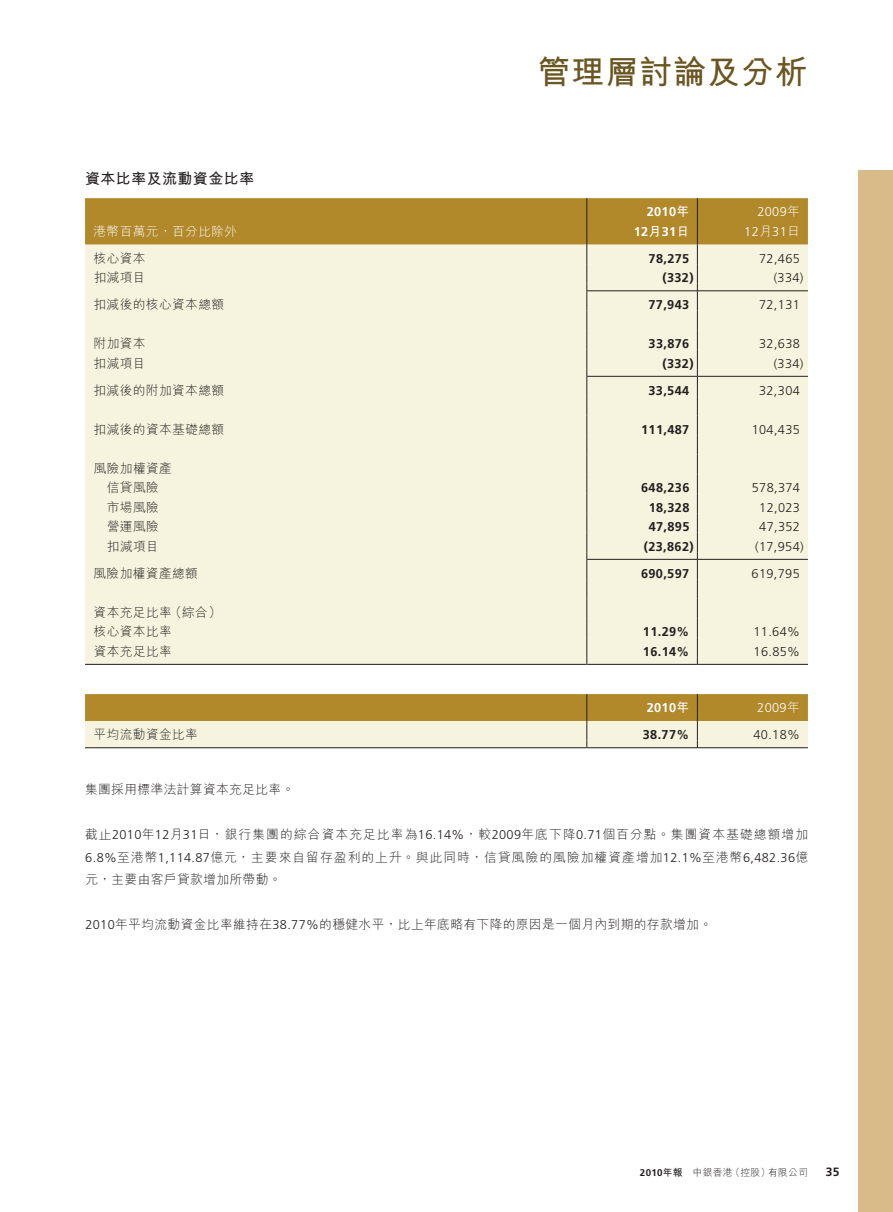
<style>
.page{position:relative;width:893px;height:1212px;background:#fff}
.page>*{position:absolute;margin:0;border:0;box-sizing:border-box;transform-origin:0 0}
.t1{font:700 33px "M Hei HK";letter-spacing:.03em;color:#6b5622}
.t2{font:700 15px "M Hei HK";letter-spacing:.03em;color:#231f20}
.t3{font:300 12.75px/19.5px "M Hei HK";letter-spacing:.03em;color:#231f20;text-align:center}
.t4{font:700 12.75px "Frutiger LT Std";letter-spacing:.03em;color:#231f20}
.t5{font:300 12.75px "Frutiger LT Std";letter-spacing:.03em;color:#231f20}
.t6{font:700 12.75px/19.5px "Frutiger LT Std";letter-spacing:.03em;color:#fff;text-align:right}
.t7{font:300 12.75px/19.5px "Frutiger LT Std";letter-spacing:.03em;color:#fff;text-align:right}
.t8{font:300 12.75px "M Hei HK";letter-spacing:.03em;color:#fff}
.t9{font:700 12px "Frutiger LT Std";color:#231f20}
.t10{font:300 9.75px "M Hei HK";letter-spacing:.03em;color:#231f20}
.s1{font-family:"M Hei HK"}
.s2{font-family:"Frutiger LT Std"}
.s3{font-family:"Frutiger LT Std";font-weight:700}
.s4{font-weight:700}
</style>
<div class="page">
<div style="left:859px;top:170px;width:34px;height:1042px;background:#d8bb88"></div>
<svg style="left:85px;top:198px;width:723px;height:467px;background:#eee8cb"></svg>
<hr style="left:587px;top:290px;width:110px;height:1px;background:#231f20">
<hr style="left:698px;top:290px;width:110px;height:1px;background:#231f20">
<hr style="left:587px;top:376px;width:110px;height:1px;background:#231f20">
<hr style="left:698px;top:376px;width:110px;height:1px;background:#231f20">
<hr style="left:587px;top:559px;width:110px;height:1px;background:#231f20">
<hr style="left:698px;top:559px;width:110px;height:1px;background:#231f20">
<hr style="left:85px;top:664px;width:501px;height:1px;background:#231f20">
<hr style="left:587px;top:664px;width:110px;height:1px;background:#231f20">
<hr style="left:698px;top:664px;width:110px;height:1px;background:#231f20">
<svg style="left:85px;top:694px;width:723px;height:54px;background:#d1bc82"></svg>
<hr style="left:85px;top:747px;width:501px;height:1px;background:#231f20">
<hr style="left:587px;top:747px;width:110px;height:1px;background:#231f20">
<hr style="left:698px;top:747px;width:110px;height:1px;background:#231f20">
<p class="t2" style="left:85px;top:167px;width:171px">資本比率及流動資金比率</p>
<p class="t8" style="left:94px;top:222px;width:145px">港幣百萬元，百分比除外</p>
<h1 class="t1" style="left:537px;top:48px;width:272px">管理層討論及分析</h1>
<p class="t6" style="left:634px;top:202px;width:57px">2010<span class="s1">年<br></span>12<span class="s1">月</span>31<span class="s1">日</span></p>
<p class="t7" style="left:744px;top:202px;width:57px">2009<span class="s1">年<br></span>12<span class="s1">月</span>31<span class="s1">日</span></p>
<p class="t3" style="left:94px;top:248px;width:54px">核心資本</p>
<p class="t4" style="left:649px;top:251px;width:42px">78,275</p>
<p class="t5" style="left:759px;top:251px;width:42px">72,465</p>
<p class="t3" style="left:94px;top:267px;width:54px">扣減項目</p>
<p class="t4" style="left:662px;top:270px;width:33px">(332)</p>
<p class="t5" style="left:774px;top:270px;width:31px">(334)</p>
<p class="t3" style="left:94px;top:294px;width:132px">扣減後的核心資本總額</p>
<p class="t4" style="left:648px;top:297px;width:42px">77,943</p>
<p class="t5" style="left:759px;top:297px;width:42px">72,131</p>
<p class="t3" style="left:94px;top:333px;width:54px">附加資本</p>
<p class="t4" style="left:648px;top:336px;width:42px">33,876</p>
<p class="t5" style="left:759px;top:336px;width:42px">32,638</p>
<p class="t3" style="left:94px;top:353px;width:54px">扣減項目</p>
<p class="t4" style="left:662px;top:356px;width:33px">(332)</p>
<p class="t5" style="left:774px;top:356px;width:31px">(334)</p>
<p class="t3" style="left:94px;top:380px;width:132px">扣減後的附加資本總額</p>
<p class="t4" style="left:648px;top:383px;width:42px">33,544</p>
<p class="t5" style="left:759px;top:383px;width:42px">32,304</p>
<p class="t3" style="left:94px;top:419px;width:132px">扣減後的資本基礎總額</p>
<p class="t4" style="left:641px;top:422px;width:50px">111,487</p>
<p class="t5" style="left:752px;top:422px;width:50px">104,435</p>
<p class="t3" style="left:94px;top:458px;width:80px">風險加權資產信貸風險</p>
<p class="t4" style="left:641px;top:480px;width:50px">648,236</p>
<p class="t5" style="left:752px;top:480px;width:50px">578,374</p>
<p class="t3" style="left:107px;top:497px;width:54px">市場風險</p>
<p class="t4" style="left:649px;top:500px;width:42px">18,328</p>
<p class="t5" style="left:759px;top:500px;width:42px">12,023</p>
<p class="t3" style="left:107px;top:516px;width:54px">營運風險</p>
<p class="t4" style="left:649px;top:519px;width:42px">47,895</p>
<p class="t5" style="left:759px;top:519px;width:42px">47,352</p>
<p class="t3" style="left:107px;top:536px;width:54px">扣減項目</p>
<p class="t4" style="left:644px;top:539px;width:51px">(23,862)</p>
<p class="t5" style="left:755px;top:539px;width:50px">(17,954)</p>
<p class="t3" style="left:94px;top:563px;width:106px">風險加權資產總額</p>
<p class="t4" style="left:641px;top:566px;width:50px">690,597</p>
<p class="t5" style="left:752px;top:566px;width:50px">619,795</p>
<p class="t3" style="left:94px;top:602px;width:129px;text-align:left">資本充足比率（綜合）核心資本比率</p>
<p class="t4" style="left:643px;top:624px;width:48px">11.29%</p>
<p class="t5" style="left:753px;top:624px;width:48px">11.64%</p>
<p class="t3" style="left:94px;top:641px;width:80px">資本充足比率</p>
<p class="t4" style="left:643px;top:644px;width:48px">16.14%</p>
<p class="t5" style="left:753px;top:644px;width:48px">16.85%</p>
<p class="t6" style="left:647px;top:698px;width:44px">2010<span class="s1">年</span></p>
<p class="t7" style="left:757px;top:698px;width:44px">2009<span class="s1">年</span></p>
<p class="t3" style="left:94px;top:724px;width:106px">平均流動資金比率</p>
<p class="t4" style="left:643px;top:727px;width:48px">38.77%</p>
<p class="t5" style="left:753px;top:727px;width:48px">40.18%</p>
<p class="t3" style="left:85px;top:779px;width:211px">集團採用標準法計算資本充足比率。</p>
<p class="t3" style="left:85px;top:823px;width:725px;line-height:22.5px;text-align:justify">截止<span class="s2">2010</span>年<span class="s2">12</span>月<span class="s2">31</span>日，銀行集團的綜合資本充足比率為<span class="s2">16.14%</span>，較<span class="s2">2009</span>年底下降<span class="s2">0.71</span>個百分點。集團資本基礎總額增加<span class="s2">6.8%</span>至港幣<span class="s2">1,114.87</span>億元，主要來自留存盈利的上升。與此同時，信貸風險的風險加權資產增加<span class="s2">12.1%</span>至港幣<span class="s2">6,482.36</span>億元，主要由客戶貸款增加所帶動。</p>
<p class="t3" style="left:85px;top:914px;width:628px"><span class="s2">2010</span>年平均流動資金比率維持在<span class="s2">38.77%</span>的穩健水平，比上年底略有下降的原因是一個月內到期的存款增加。</p>
<p class="t10" style="left:640px;top:1166px;width:169px"><span class="s3">2010</span><span class="s4">年報</span> 中銀香港（控股）有限公司</p>
<p class="t9" style="left:826px;top:1165px;width:15px">35</p>
</div>
